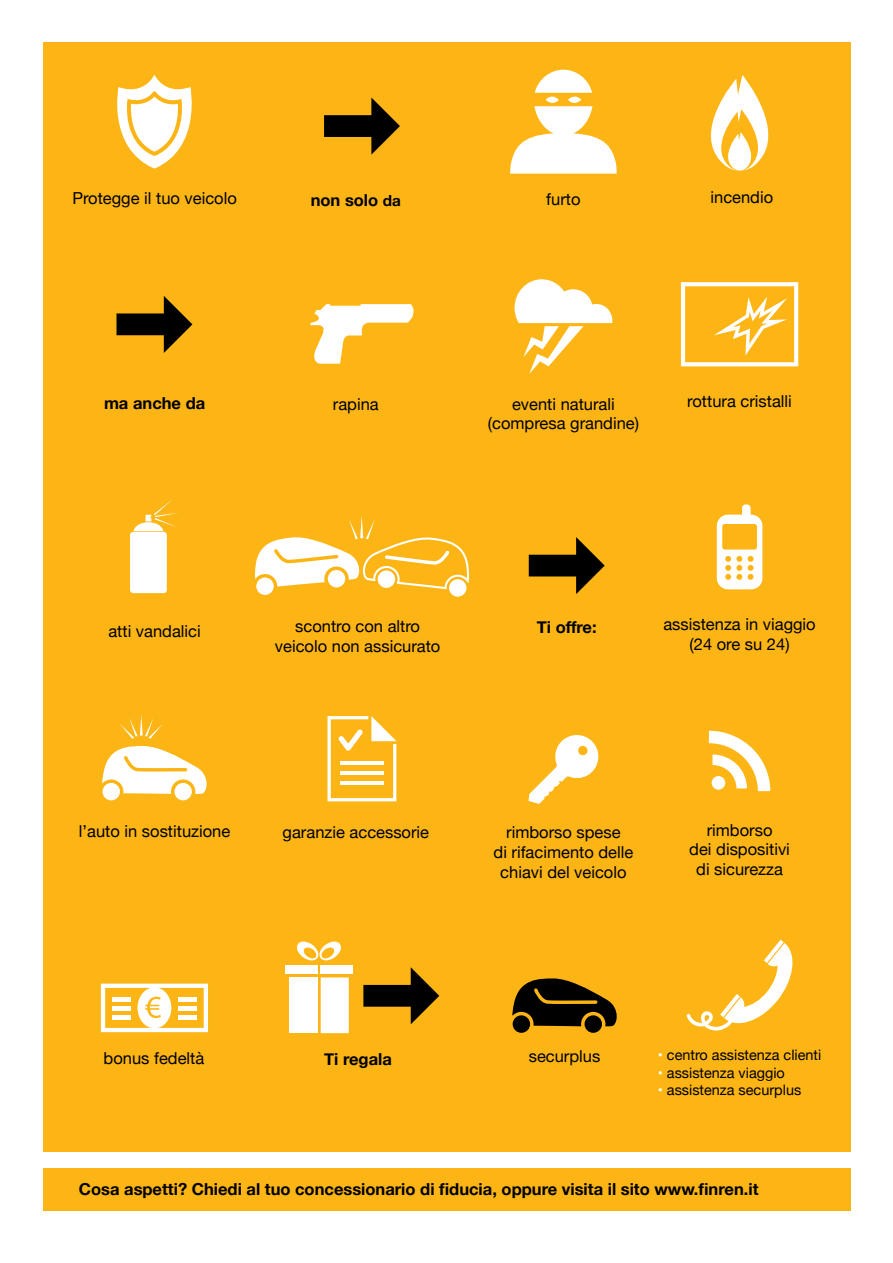
<style>
.page{position:relative;width:893px;height:1263px;background:#fff}
.page>*{position:absolute;margin:0;border:0;box-sizing:border-box;transform-origin:0 0}
.t1{font:16.5px/19.8px "Helvetica Neue";color:#000;text-align:center}
.t2{font:700 16.5px "Helvetica Neue";color:#000}
.t3{font:16.5px "Helvetica Neue";color:#000}
.t4{font:14.4px "Helvetica Neue";color:#000}
.s1{font-size:15.3px}
.s2{color:#fff}
</style>
<div class="page">
<div style="left:43px;top:1168px;width:808px;height:43px;background:#fcb515"></div>
<div style="left:43px;top:42px;width:808px;height:1110px;background:#fcb515"></div>
<svg style="left:510px;top:70px;width:107px;height:104px"></svg>
<svg style="left:710px;top:75px;width:59px;height:96px"></svg>
<svg style="left:324px;top:97px;width:76px;height:58px"></svg>
<svg style="left:117px;top:75px;width:75px;height:93px"></svg>
<svg style="left:514px;top:279px;width:98px;height:95px"></svg>
<svg style="left:681px;top:282px;width:117px;height:84px"></svg>
<svg style="left:310px;top:304px;width:104px;height:60px"></svg>
<svg style="left:116px;top:296px;width:76px;height:57px"></svg>
<svg style="left:512px;top:978px;width:105px;height:48px"></svg>
<div style="left:584px;top:1015px;width:18px;height:18px;background:#000;border-radius:50%"></div>
<div style="left:513px;top:1015px;width:17px;height:18px;background:#000;border-radius:50%"></div>
<svg style="left:686px;top:940px;width:107px;height:90px"></svg>
<svg style="left:363px;top:967px;width:76px;height:57px"></svg>
<div style="left:285px;top:965px;width:32px;height:9px;background:#fff"></div>
<div style="left:321px;top:965px;width:32px;height:9px;background:#fff"></div>
<svg style="left:297px;top:941px;width:44px;height:19px"></svg>
<div style="left:289px;top:977px;width:28px;height:56px;background:#fff"></div>
<div style="left:321px;top:977px;width:28px;height:56px;background:#fff"></div>
<svg style="left:101px;top:983px;width:107px;height:49px"></svg>
<div style="left:112px;top:997px;width:19px;height:5px;background:#fff"></div>
<hr style="left:112px;top:1006px;width:19px;height:4px;background:#fff">
<hr style="left:112px;top:1015px;width:19px;height:4px;background:#fff">
<div style="left:178px;top:997px;width:19px;height:5px;background:#fff"></div>
<hr style="left:178px;top:1006px;width:19px;height:4px;background:#fff">
<hr style="left:178px;top:1015px;width:19px;height:4px;background:#fff">
<svg style="left:529px;top:537px;width:76px;height:57px"></svg>
<svg style="left:717px;top:504px;width:45px;height:85px"></svg>
<svg style="left:255px;top:516px;width:214px;height:81px"></svg>
<div style="left:130px;top:532px;width:37px;height:61px;background:#fff;border-radius:3px"></div>
<svg style="left:133px;top:500px;width:45px;height:31px"></svg>
<svg style="left:528px;top:735px;width:71px;height:69px"></svg>
<svg style="left:709px;top:731px;width:61px;height:60px"></svg>
<div style="left:712px;top:776px;width:13px;height:14px;background:#fff;border-radius:50%"></div>
<svg style="left:327px;top:716px;width:69px;height:85px"></svg>
<hr style="left:340px;top:761px;width:44px;height:3px;background:#fff">
<hr style="left:340px;top:771px;width:44px;height:3px;background:#fff">
<hr style="left:340px;top:781px;width:44px;height:4px;background:#fff">
<svg style="left:120px;top:715px;width:43px;height:24px"></svg>
<svg style="left:102px;top:746px;width:105px;height:48px"></svg>
<div style="left:174px;top:783px;width:18px;height:17px;background:#fff;border-radius:50%"></div>
<div style="left:103px;top:783px;width:17px;height:17px;background:#fff;border-radius:50%"></div>
<p class="t1" style="left:72px;top:189px;width:166px">Protegge il tuo veicolo</p>
<p class="t2" style="left:311px;top:187px;width:92px">non solo <span class="s1">da</span></p>
<p class="t1" style="left:546px;top:190px;width:36px">furto</p>
<p class="t1" style="left:710px;top:188px;width:64px">incendio</p>
<p class="t2" style="left:104px;top:390px;width:103px">ma anche da</p>
<p class="t1" style="left:333px;top:395px;width:47px">rapina</p>
<p class="t1" style="left:687px;top:392px;width:106px">rottura cristalli</p>
<p class="t1" style="left:488px;top:395px;width:153px">eventi naturali (compresa grandine)</p>
<p class="t1" style="left:108px;top:622px;width:94px">atti vandalici</p>
<p class="t1" style="left:275px;top:617px;width:167px">scontro con altro veicolo non assicurato</p>
<p class="t2" style="left:537px;top:614px;width:61px">Ti offre:</p>
<p class="t1" style="left:663px;top:615px;width:154px">assistenza in viaggio (24 ore su 24)</p>
<p class="t1" style="left:79px;top:822px;width:153px">l’auto in sostituzione</p>
<p class="t1" style="left:283px;top:823px;width:148px">garanzie accessorie</p>
<p class="t1" style="left:494px;top:823px;width:141px">rimborso spese<br>di rifacimento delle chiavi del veicolo</p>
<p class="t1" style="left:689px;top:821px;width:102px">rimborso<br>dei dispositivi di sicurezza</p>
<p class="t1" style="left:104px;top:1049px;width:102px">bonus fedeltà</p>
<p class="t2" style="left:324px;top:1046px;width:69px">Ti regala</p>
<p class="t3" style="left:529px;top:1046px;width:73px">securplus</p>
<p class="t4" style="left:658px;top:1045px;width:165px"><span class="s2">•</span> centro assistenza clienti</p>
<p class="t4" style="left:658px;top:1062px;width:129px"><span class="s2">•</span> assistenza viaggio</p>
<p class="t4" style="left:658px;top:1080px;width:145px"><span class="s2">•</span> assistenza securplus</p>
<p class="t2" style="left:79px;top:1176px;width:681px">Cosa aspetti? Chiedi al tuo concessionario di fiducia, oppure visita il sito www.finren.it</p>
</div>
